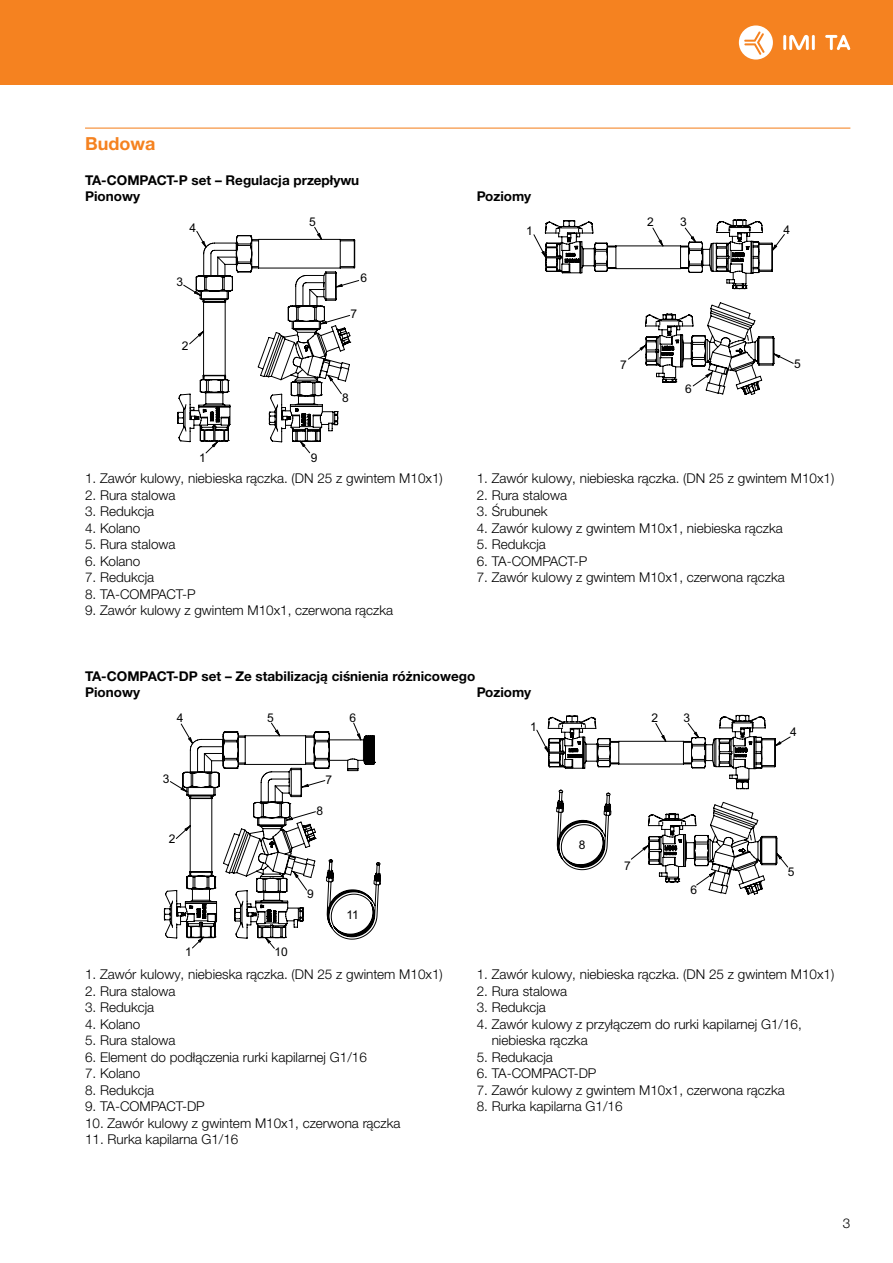
<style>
.page{position:relative;width:893px;height:1263px;background:#fff}
.page>*{position:absolute;margin:0;border:0;box-sizing:border-box;transform-origin:0 0}
.t1{font:700 18px "Helvetica Neue LTW1 G";color:#f58220}
.t2{font:300 13.5px/16.5px "Helvetica Neue LTW1 G";color:#000}
.t3{font:700 13.5px/16.5px "Helvetica Neue LTW1 G";color:#000}
.t4{font:300 13.5px "Helvetica Neue LTW1 G";letter-spacing:-.02em;color:#000}
.t5{font:12px "Arial";color:#000}
</style>
<div class="page">
<div style="left:0;top:0;width:893px;height:85px;background:#f58220"></div>
<hr style="left:783px;top:35px;width:3px;height:15px;background:#fff">
<hr style="left:812px;top:35px;width:3px;height:15px;background:#fff">
<svg style="left:789px;top:35px;width:20px;height:15px"></svg>
<svg style="left:825px;top:35px;width:25px;height:15px"></svg>
<svg style="left:739px;top:25px;width:34px;height:35px"></svg>
<hr style="left:85px;top:128px;width:765px;height:1px;background:#f58220">
<svg style="left:177px;top:227px;width:182px;height:226px"></svg>
<svg style="left:533px;top:220px;width:261px;height:175px"></svg>
<svg style="left:164px;top:723px;width:217px;height:226px"></svg>
<svg style="left:536px;top:715px;width:255px;height:179px"></svg>
<h1 class="t1" style="left:85px;top:132px;width:72px">Budowa</h1>
<p class="t3" style="left:85px;top:172px;width:276px">TA-COMPACT-P set – Regulacja przepływu<br>Pionowy</p>
<p class="t5" style="left:189px;top:220px;width:8px">4</p>
<p class="t5" style="left:309px;top:213px;width:8px">5</p>
<p class="t5" style="left:176px;top:274px;width:8px">3</p>
<p class="t5" style="left:361px;top:270px;width:8px">6</p>
<p class="t5" style="left:351px;top:306px;width:8px">7</p>
<p class="t5" style="left:182px;top:338px;width:8px">2</p>
<p class="t5" style="left:342px;top:389px;width:8px">8</p>
<p class="t5" style="left:199px;top:449px;width:8px">1</p>
<p class="t5" style="left:311px;top:449px;width:8px">9</p>
<p class="t2" style="left:85px;top:470px;width:359px">1. Zawór kulowy, niebieska rączka. (DN 25 z gwintem M10x1)</p>
<p class="t2" style="left:85px;top:487px;width:92px">2. Rura stalowa</p>
<p class="t2" style="left:85px;top:503px;width:71px">3. Redukcja</p>
<p class="t2" style="left:85px;top:520px;width:57px">4. Kolano</p>
<p class="t2" style="left:85px;top:536px;width:92px">5. Rura stalowa</p>
<p class="t2" style="left:85px;top:553px;width:57px">6. Kolano</p>
<p class="t2" style="left:85px;top:569px;width:71px">7. Redukcja</p>
<p class="t4" style="left:85px;top:586px;width:112px">8. TA-COMPACT-P</p>
<p class="t2" style="left:85px;top:602px;width:310px">9. Zawór kulowy z gwintem M10x1, czerwona rączka</p>
<p class="t3" style="left:477px;top:188px;width:56px">Poziomy</p>
<p class="t5" style="left:526px;top:223px;width:8px">1</p>
<p class="t5" style="left:647px;top:213px;width:8px">2</p>
<p class="t5" style="left:680px;top:214px;width:8px">3</p>
<p class="t5" style="left:620px;top:356px;width:8px">7</p>
<p class="t5" style="left:685px;top:380px;width:8px">6</p>
<p class="t5" style="left:784px;top:221px;width:8px">4</p>
<p class="t5" style="left:794px;top:356px;width:8px">5</p>
<p class="t2" style="left:477px;top:470px;width:359px">1. Zawór kulowy, niebieska rączka. (DN 25 z gwintem M10x1)</p>
<p class="t2" style="left:477px;top:487px;width:92px">2. Rura stalowa</p>
<p class="t2" style="left:477px;top:503px;width:73px">3. Śrubunek</p>
<p class="t2" style="left:477px;top:520px;width:308px">4. Zawór kulowy z gwintem M10x1, niebieska rączka</p>
<p class="t2" style="left:477px;top:536px;width:71px">5. Redukcja</p>
<p class="t4" style="left:477px;top:553px;width:112px">6. TA-COMPACT-P</p>
<p class="t2" style="left:477px;top:569px;width:310px">7. Zawór kulowy z gwintem M10x1, czerwona rączka</p>
<p class="t3" style="left:85px;top:667px;width:392px">TA-COMPACT-DP set – Ze stabilizacją ciśnienia różnicowego<br>Pionowy</p>
<p class="t3" style="left:477px;top:684px;width:56px">Poziomy</p>
<p class="t5" style="left:177px;top:710px;width:8px">4</p>
<p class="t5" style="left:267px;top:709px;width:8px">5</p>
<p class="t5" style="left:349px;top:709px;width:8px">6</p>
<p class="t5" style="left:163px;top:770px;width:8px">3</p>
<p class="t5" style="left:326px;top:771px;width:8px">7</p>
<p class="t5" style="left:316px;top:802px;width:8px">8</p>
<p class="t5" style="left:169px;top:830px;width:8px">2</p>
<p class="t5" style="left:185px;top:943px;width:8px">1</p>
<p class="t5" style="left:275px;top:943px;width:15px">10</p>
<p class="t5" style="left:307px;top:886px;width:8px">9</p>
<p class="t5" style="left:346px;top:906px;width:14px">11</p>
<p class="t5" style="left:530px;top:718px;width:8px">1</p>
<p class="t5" style="left:651px;top:709px;width:8px">2</p>
<p class="t5" style="left:684px;top:709px;width:8px">3</p>
<p class="t5" style="left:579px;top:836px;width:8px">8</p>
<p class="t5" style="left:624px;top:857px;width:8px">7</p>
<p class="t5" style="left:690px;top:882px;width:8px">6</p>
<p class="t5" style="left:790px;top:724px;width:8px">4</p>
<p class="t5" style="left:788px;top:863px;width:8px">5</p>
<p class="t2" style="left:85px;top:966px;width:359px">1. Zawór kulowy, niebieska rączka. (DN 25 z gwintem M10x1)</p>
<p class="t2" style="left:85px;top:983px;width:92px">2. Rura stalowa</p>
<p class="t2" style="left:85px;top:999px;width:71px">3. Redukcja</p>
<p class="t2" style="left:85px;top:1016px;width:57px">4. Kolano</p>
<p class="t2" style="left:85px;top:1032px;width:92px">5. Rura stalowa</p>
<p class="t2" style="left:85px;top:1049px;width:283px">6. Element do podłączenia rurki kapilarnej G1/16</p>
<p class="t2" style="left:85px;top:1065px;width:57px">7. Kolano</p>
<p class="t2" style="left:85px;top:1082px;width:71px">8. Redukcja</p>
<p class="t2" style="left:85px;top:1098px;width:121px">9. TA-COMPACT-DP</p>
<p class="t2" style="left:85px;top:1115px;width:317px">10. Zawór kulowy z gwintem M10x1, czerwona rączka</p>
<p class="t2" style="left:85px;top:1131px;width:155px">11. Rurka kapilarna G1/16</p>
<p class="t2" style="left:477px;top:966px;width:359px">1. Zawór kulowy, niebieska rączka. (DN 25 z gwintem M10x1)</p>
<p class="t2" style="left:477px;top:983px;width:92px">2. Rura stalowa</p>
<p class="t2" style="left:477px;top:999px;width:71px">3. Redukcja</p>
<p class="t2" style="left:492px;top:1016px;width:312px;text-indent:-15px">4. Zawór kulowy z przyłączem do rurki kapilarnej G1/16, niebieska rączka</p>
<p class="t2" style="left:477px;top:1049px;width:78px">5. Redukacja</p>
<p class="t2" style="left:477px;top:1065px;width:121px">6. TA-COMPACT-DP</p>
<p class="t2" style="left:477px;top:1082px;width:310px">7. Zawór kulowy z gwintem M10x1, czerwona rączka</p>
<p class="t2" style="left:477px;top:1098px;width:147px">8. Rurka kapilarna G1/16</p>
<p class="t2" style="left:843px;top:1215px;width:9px">3</p>
</div>
